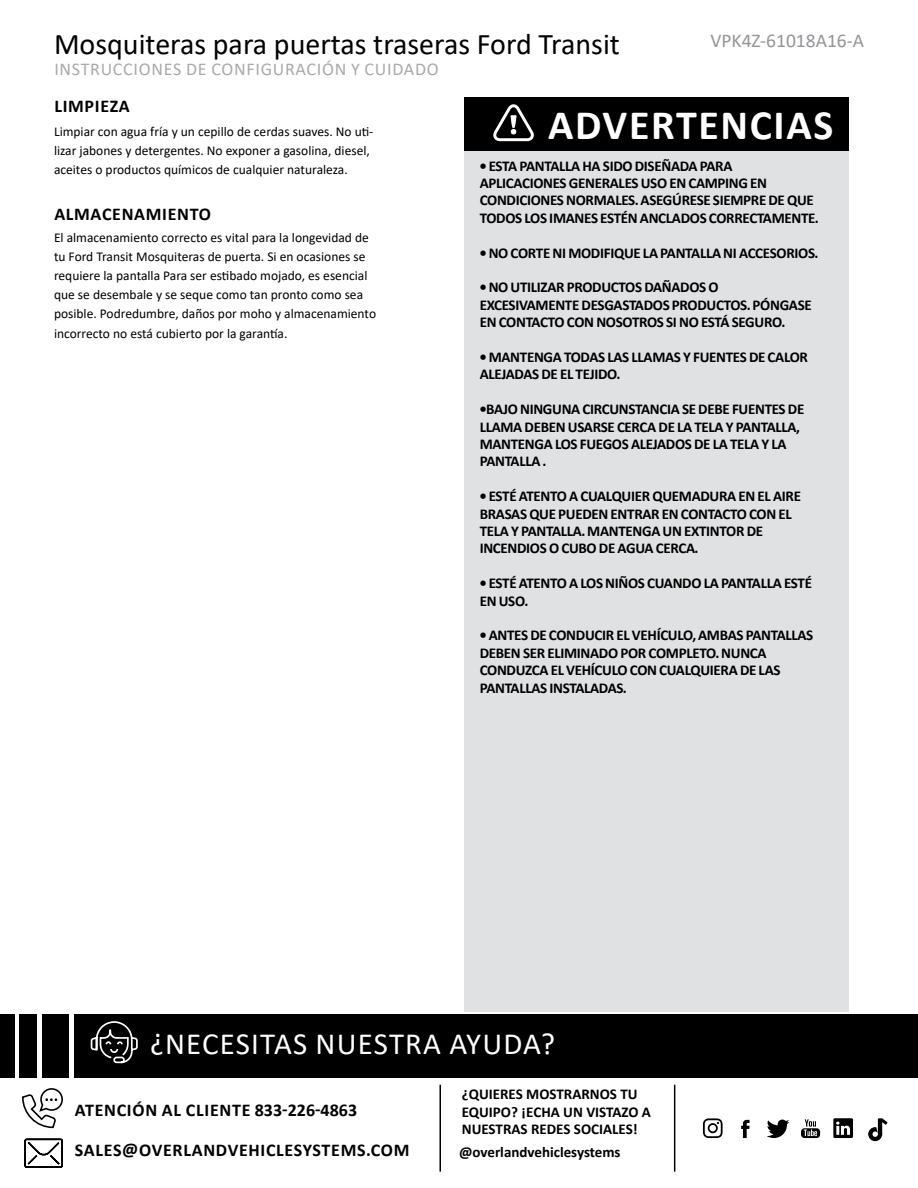
<style>
.page{position:relative;width:918px;height:1188px;background:#fff}
.page>*{position:absolute;margin:0;border:0;box-sizing:border-box;transform-origin:0 0}
.t1{font:700 42px "Calibri";letter-spacing:.04em;color:#fff}
.t2{font:30.9px "Calibri";letter-spacing:.04em;color:#fff}
.t3{font:30px "Calibri";color:#000}
.t4{font:19.5px "Calibri";color:#939598}
.t5{font:700 18px "Calibri";letter-spacing:.04em;color:#000}
.t6{font:18px "Calibri";letter-spacing:.04em;color:#a7a9ac}
.t7{font:700 15px/17.4px "Calibri";letter-spacing:-.02em;color:#000}
.t8{font:700 15px/17.4px "Calibri";color:#000}
.t9{font:13.5px/19.2px "Calibri";color:#000}
</style>
<div class="page">
<div style="left:464px;top:97px;width:385px;height:915px;background:#e0e1e2"></div>
<div style="left:464px;top:97px;width:385px;height:54px;background:#000"></div>
<svg style="left:493px;top:104px;width:41px;height:37px"></svg>
<div style="left:75px;top:1014px;width:843px;height:63px;background:#000"></div>
<svg style="left:90px;top:1021px;width:48px;height:43px"></svg>
<div style="left:42px;top:1014px;width:27px;height:63px;background:#000"></div>
<div style="left:19px;top:1014px;width:18px;height:63px;background:#000"></div>
<div style="left:0;top:1014px;width:15px;height:63px;background:#000"></div>
<svg style="left:22px;top:1088px;width:41px;height:41px"></svg>
<svg style="left:24px;top:1138px;width:39px;height:30px"></svg>
<hr style="left:440px;top:1085px;width:1px;height:87px;background:#000">
<hr style="left:674px;top:1085px;width:1px;height:87px;background:#000">
<svg style="left:703px;top:1118px;width:20px;height:20px"></svg>
<svg style="left:741px;top:1120px;width:9px;height:18px"></svg>
<svg style="left:767px;top:1120px;width:22px;height:18px"></svg>
<svg style="left:801px;top:1119px;width:19px;height:19px"></svg>
<svg style="left:833px;top:1118px;width:20px;height:20px"></svg>
<svg style="left:868px;top:1118px;width:20px;height:23px"></svg>
<h3 class="t3" style="left:54px;top:23px;width:567px">Mosquiteras para puertas traseras Ford Transit</h3>
<p class="t6" style="left:54px;top:57px;width:386px">INSTRUCCIONES DE CONFIGURACIÓN Y CUIDADO</p>
<h3 class="t4" style="left:710px;top:27px;width:155px">VPK4Z-61018A16-A</h3>
<p class="t5" style="left:54px;top:93px;width:77px">LIMPIEZA</p>
<p class="t9" style="left:54px;top:121px;width:321px">Limpiar con agua fría y un cepillo de cerdas suaves. No uti&shy;lizar jabones y detergentes. No exponer a gasolina, diesel, aceites o productos químicos de cualquier naturaleza.</p>
<p class="t5" style="left:54px;top:201px;width:158px">ALMACENAMIENTO</p>
<p class="t9" style="left:54px;top:227px;width:324px">El almacenamiento correcto es vital para la longevidad de tu Ford Transit Mosquiteras de puerta. Si en ocasiones se requiere la pantalla Para ser estibado mojado, es esencial que se desembale y se seque como tan pronto como sea posible. Podredumbre, daños por moho y almacenamiento incorrecto no está cubierto por la garantía.</p>
<h1 class="t1" style="left:548px;top:95px;width:287px">ADVERTENCIAS</h1>
<p class="t7" style="left:479px;top:157px;width:341px">• ESTA PANTALLA HA SIDO DISEÑADA PARA APLICACIONES GENERALES USO EN CAMPING EN CONDICIONES NORMALES. ASEGÚRESE SIEMPRE DE QUE TODOS LOS IMANES ESTÉN ANCLADOS CORRECTAMENTE.</p>
<p class="t7" style="left:479px;top:244px;width:341px">• NO CORTE NI MODIFIQUE LA PANTALLA NI ACCESORIOS.</p>
<p class="t7" style="left:479px;top:278px;width:334px">• NO UTILIZAR PRODUCTOS DAÑADOS O<br>EXCESIVAMENTE DESGASTADOS PRODUCTOS. PÓNGASE<br>EN CONTACTO CON NOSOTROS SI NO ESTÁ SEGURO.</p>
<p class="t7" style="left:479px;top:348px;width:330px">• MANTENGA TODAS LAS LLAMAS Y FUENTES DE CALOR<br>ALEJADAS DE EL TEJIDO.</p>
<p class="t7" style="left:479px;top:400px;width:326px">•BAJO NINGUNA CIRCUNSTANCIA SE DEBE FUENTES DE LLAMA DEBEN USARSE CERCA DE LA TELA Y PANTALLA, MANTENGA LOS FUEGOS ALEJADOS DE LA TELA Y LA PANTALLA .</p>
<p class="t7" style="left:479px;top:487px;width:323px">• ESTÉ ATENTO A CUALQUIER QUEMADURA EN EL AIRE BRASAS QUE PUEDEN ENTRAR EN CONTACTO CON EL TELA Y PANTALLA. MANTENGA UN EXTINTOR DE INCENDIOS O CUBO DE AGUA CERCA.</p>
<p class="t7" style="left:479px;top:574px;width:334px">• ESTÉ ATENTO A LOS NIÑOS CUANDO LA PANTALLA ESTÉ<br>EN USO.</p>
<p class="t7" style="left:479px;top:626px;width:335px">• ANTES DE CONDUCIR EL VEHÍCULO, AMBAS PANTALLAS DEBEN SER ELIMINADO POR COMPLETO. NUNCA CONDUZCA EL VEHÍCULO CON CUALQUIERA DE LAS PANTALLAS INSTALADAS.</p>
<h2 class="t2" style="left:150px;top:1022px;width:406px">¿NECESITAS NUESTRA AYUDA?</h2>
<p class="t5" style="left:75px;top:1097px;width:284px">ATENCIÓN AL CLIENTE 833-226-4863</p>
<p class="t5" style="left:75px;top:1138px;width:336px">SALES@OVERLANDVEHICLESYSTEMS.COM</p>
<p class="t8" style="left:462px;top:1085px;width:191px">¿QUIERES MOSTRARNOS TU<br>EQUIPO? ¡ECHA UN VISTAZO A<br>NUESTRAS REDES SOCIALES!</p>
<p class="t8" style="left:459px;top:1143px;width:163px">@overlandvehiclesystems</p>
</div>
